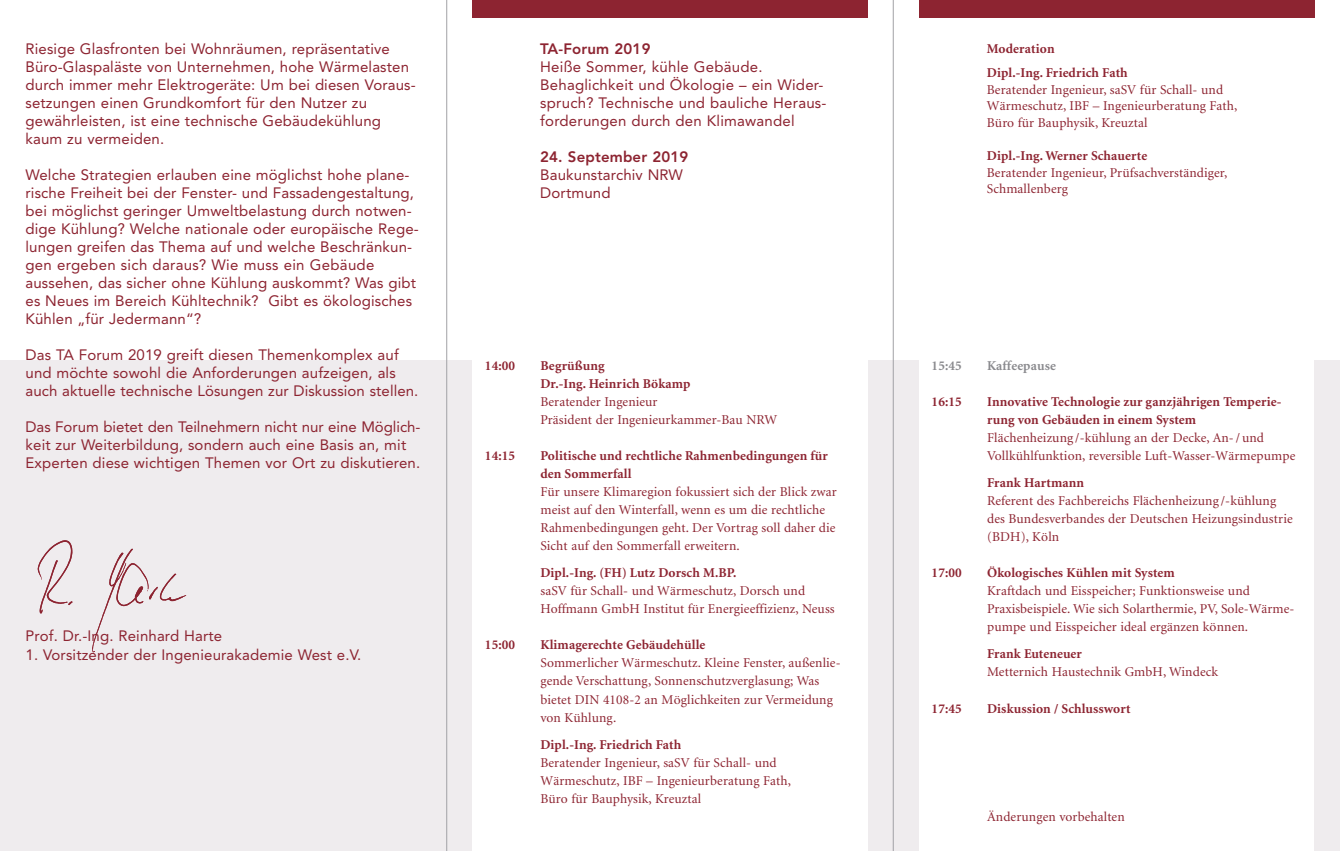
<style>
.page{position:relative;width:1340px;height:851px;background:#fff}
.page>*{position:absolute;margin:0;border:0;box-sizing:border-box;transform-origin:0 0}
.t1{font:15px/18px "Avenir";letter-spacing:.01em;color:#8d2431}
.t2{font:800 15px "Avenir";letter-spacing:.01em;color:#8d2431}
.t3{font:13.5px/18px "Minion";letter-spacing:.01em;color:#8d2431}
.t4{font:700 13.5px/18px "Minion";letter-spacing:.01em;color:#8d2431}
.t5{font:700 13.5px "Minion";letter-spacing:.01em;color:#8a8a8e}
.s1{font-weight:400}
.s2{font-weight:700}
</style>
<div class="page">
<div style="left:0;top:360px;width:446px;height:490px;background:#efecee"></div>
<div style="left:472px;top:0;width:395px;height:17px;background:#8d2431"></div>
<div style="left:893px;top:360px;width:25px;height:490px;background:#efecee"></div>
<div style="left:446px;top:360px;width:26px;height:490px;background:#efecee"></div>
<div style="left:867px;top:360px;width:26px;height:490px;background:#efecee"></div>
<div style="left:918px;top:0;width:396px;height:17px;background:#8d2431"></div>
<div style="left:1314px;top:360px;width:25px;height:490px;background:#efecee"></div>
<svg style="left:38px;top:540px;width:148px;height:112px"></svg>
<hr style="left:446px;top:0;width:1px;height:850px;background:#a1a1a5">
<hr style="left:893px;top:0;width:1px;height:850px;background:#a1a1a5">
<p class="t1" style="left:26px;top:40px;width:392px">Riesige Glasfronten bei Wohnräumen, repräsentative Büro-Glaspaläste von Unternehmen, hohe Wärmelasten durch immer mehr Elektrogeräte: Um bei diesen Voraus&shy;setzungen einen Grundkomfort für den Nutzer zu gewährleisten, ist eine technische Gebäudekühlung kaum zu vermeiden.</p>
<p class="t1" style="left:26px;top:166px;width:393px">Welche Strategien erlauben eine möglichst hohe plane&shy;rische Freiheit bei der Fenster- und Fassadengestaltung, bei möglichst geringer Umweltbelastung durch notwen&shy;dige Kühlung? Welche nationale oder europäische Rege&shy;lungen greifen das Thema auf und welche Beschränkun&shy;gen ergeben sich daraus? Wie muss ein Gebäude aussehen, das sicher ohne Kühlung auskommt? Was gibt es Neues im Bereich Kühltechnik? Gibt es ökologisches Kühlen „für Jedermann“?</p>
<p class="t1" style="left:26px;top:346px;width:394px">Das TA Forum 2019 greift diesen Themenkomplex auf und möchte sowohl die Anforderungen aufzeigen, als auch aktuelle technische Lösungen zur Diskussion stellen.</p>
<p class="t1" style="left:26px;top:418px;width:396px">Das Forum bietet den Teilnehmern nicht nur eine Möglich&shy;keit zur Weiterbildung, sondern auch eine Basis an, mit<br>Experten diese wichtigen Themen vor Ort zu diskutieren.</p>
<p class="t1" style="left:26px;top:626px;width:198px">Prof. Dr.-Ing. Reinhard Harte</p>
<p class="t1" style="left:26px;top:646px;width:337px">1. Vorsitzender der Ingenieurakademie West e.V.</p>
<p class="t2" style="left:540px;top:40px;width:112px">TA-Forum 2019</p>
<p class="t1" style="left:540px;top:58px;width:224px">Heiße Sommer, kühle Gebäude.</p>
<p class="t1" style="left:540px;top:76px;width:286px;text-align:justify">Behaglichkeit und Ökologie – ein Wider&shy;spruch? Technische und bauliche Heraus&shy;forderungen durch den Klimawandel</p>
<p class="t2" style="left:540px;top:148px;width:150px">24. September 2019</p>
<p class="t1" style="left:540px;top:166px;width:144px">Baukunstarchiv NRW</p>
<p class="t1" style="left:540px;top:184px;width:72px">Dortmund</p>
<p class="t4" style="left:485px;top:357px;width:32px">14:00</p>
<p class="t4" style="left:540px;top:357px;width:66px">Begrüßung</p>
<p class="t4" style="left:540px;top:375px;width:152px">Dr.-Ing. Heinrich Bökamp<br><span class="s1">Beratender Ingenieur</span></p>
<p class="t3" style="left:540px;top:411px;width:238px">Präsident der Ingenieurkammer-Bau NRW</p>
<p class="t4" style="left:485px;top:447px;width:32px">14:15</p>
<p class="t4" style="left:540px;top:447px;width:289px">Politische und rechtliche Rahmenbedingungen für den Sommerfall</p>
<p class="t3" style="left:540px;top:483px;width:298px">Für unsere Klimaregion fokussiert sich der Blick zwar meist auf den Winterfall, wenn es um die rechtliche Rahmenbedingungen geht. Der Vortrag soll daher die Sicht auf den Sommerfall erweitern.</p>
<p class="t3" style="left:540px;top:564px;width:296px"><span class="s2">Dipl.-Ing. (FH) Lutz Dorsch M.BP.<br></span>saSV für Schall- und Wärmeschutz, Dorsch und<br>Hoffmann GmbH Institut für Energieeffizienz, Neuss</p>
<p class="t4" style="left:485px;top:636px;width:32px">15:00</p>
<p class="t4" style="left:540px;top:636px;width:166px">Klimagerechte Gebäudehülle</p>
<p class="t3" style="left:540px;top:654px;width:302px">Sommerlicher Wärmeschutz. Kleine Fenster, außenlie&shy;gende Verschattung, Sonnenschutzverglasung; Was bietet DIN 4108-2 an Möglichkeiten zur Vermeidung von Kühlung.</p>
<p class="t4" style="left:540px;top:735px;width:142px">Dipl.-Ing. Friedrich Fath</p>
<p class="t3" style="left:540px;top:753px;width:252px">Beratender Ingenieur, saSV für Schall- und<br>Wärmeschutz, IBF – Ingenieurberatung Fath,<br>Büro für Bauphysik, Kreuztal</p>
<p class="t4" style="left:986px;top:40px;width:69px">Moderation</p>
<p class="t4" style="left:986px;top:64px;width:142px">Dipl.-Ing. Friedrich Fath</p>
<p class="t3" style="left:986px;top:82px;width:252px;line-height:16.5px">Beratender Ingenieur, saSV für Schall- und<br>Wärmeschutz, IBF – Ingenieurberatung Fath,<br>Büro für Bauphysik, Kreuztal</p>
<p class="t4" style="left:986px;top:147px;width:162px">Dipl.-Ing. Werner Schauerte</p>
<p class="t3" style="left:986px;top:164px;width:242px;line-height:16.5px">Beratender Ingenieur, Prüfsachverständiger,<br>Schmallenberg</p>
<p class="t5" style="left:931px;top:359px;width:32px">15:45</p>
<p class="t5" style="left:987px;top:359px;width:70px">Kaffeepause</p>
<p class="t4" style="left:931px;top:393px;width:32px">16:15</p>
<p class="t4" style="left:987px;top:393px;width:296px">Innovative Technologie zur ganzjährigen Temperie&shy;rung von Gebäuden in einem System</p>
<p class="t3" style="left:987px;top:429px;width:310px">Flächenheizung /-kühlung an der Decke, An-/ und<br>Vollkühlfunktion, reversible Luft-Wasser-Wärmepumpe</p>
<p class="t3" style="left:987px;top:474px;width:307px"><span class="s2">Frank Hartmann<br></span>Referent des Fachbereichs Flächenheizung /-kühlung des Bundesverbandes der Deutschen Heizungsindustrie (BDH), Köln</p>
<p class="t4" style="left:931px;top:564px;width:32px">17:00</p>
<p class="t4" style="left:987px;top:564px;width:189px">Ökologisches Kühlen mit System</p>
<p class="t3" style="left:987px;top:582px;width:307px">Kraftdach und Eisspeicher; Funktionsweise und<br>Praxisbeispiele. Wie sich Solarthermie, PV, Sole-Wärme&shy;pumpe und Eisspeicher ideal ergänzen können.</p>
<p class="t4" style="left:987px;top:645px;width:96px">Frank Euteneuer</p>
<p class="t3" style="left:987px;top:663px;width:232px">Metternich Haustechnik GmbH, Windeck</p>
<p class="t4" style="left:931px;top:699px;width:32px">17:45</p>
<p class="t4" style="left:987px;top:699px;width:145px">Diskussion / Schlusswort</p>
<p class="t3" style="left:987px;top:807px;width:139px">Änderungen vorbehalten</p>
</div>
